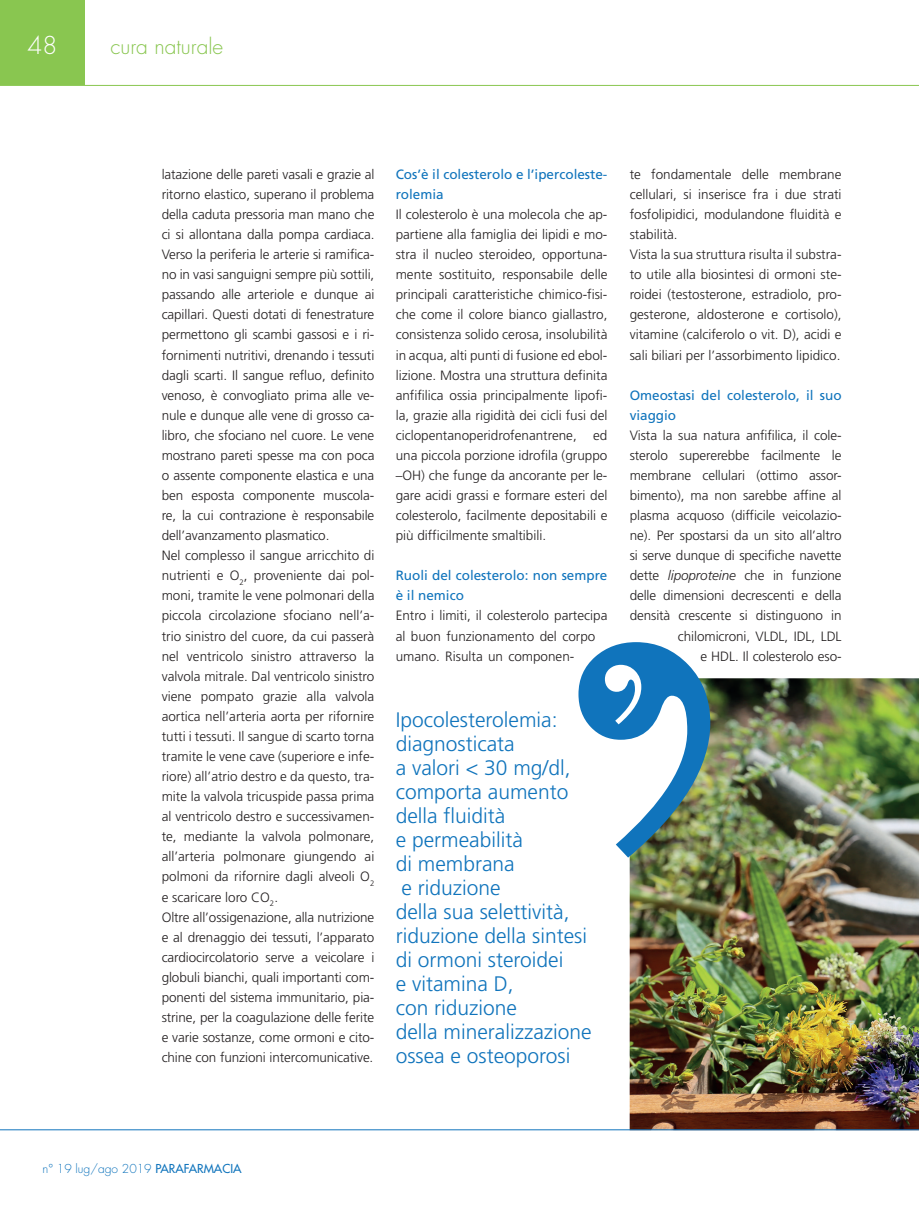
<style>
.page{position:relative;width:919px;height:1212px;background:#fff}
.page>*{position:absolute;margin:0;border:0;box-sizing:border-box;transform-origin:0 0}
.t1{font:300 24px "Futura";color:#fff}
.estrapolato{font:300 21px/24px "Frutiger";color:#1074bc}
.t2{font:300 21px "Futura";color:#89c650}
.testo{font:300 13.5px/20.1px "Frutiger";letter-spacing:-.005em;color:#231f20;text-align:justify}
.titoletto{font:13.5px/20.1px "Frutiger";color:#1074bc}
.t3{font:300 12px "Futura";color:#1074bc}
.s1{font-style:italic}
.s2{font-weight:400}
</style>
<div class="page">
<div style="left:0;top:0;width:85px;height:85px;background:#89c650"></div>
<hr style="left:0;top:85px;width:918px;height:1px;background:#89c650">
<img style="left:629px;top:678px;width:289px;height:451px">
<svg style="left:578px;top:642px;width:132px;height:215px"></svg>
<hr style="left:0;top:1129px;width:918px;height:1px;background:#1074bc">
<h1 class="t1" style="left:28px;top:31px;width:31px">48</h1>
<h2 class="t2" style="left:110px;top:34px;width:114px">cura naturale</h2>
<p class="testo" style="left:162px;top:164px;width:214px">latazione delle pareti vasali e grazie al ritorno elastico, superano il problema della caduta pressoria man mano che ci si allontana dalla pompa cardiaca.<br>Verso la periferia le arterie si ramifica&shy;no in vasi sanguigni sempre più sottili, passando alle arteriole e dunque ai capillari. Questi dotati di fenestrature permettono gli scambi gassosi e i ri&shy;fornimenti nutritivi, drenando i tessuti dagli scarti. Il sangue refluo, definito venoso, è convogliato prima alle ve&shy;nule e dunque alle vene di grosso ca&shy;libro, che sfociano nel cuore. Le vene mostrano pareti spesse ma con poca o assente componente elastica e una ben esposta componente muscola&shy;re, la cui contrazione è responsabile dell’avanzamento plasmatico.</p>
<p class="testo" style="left:162px;top:546px;width:214px">Nel complesso il sangue arricchito di nutrienti e O<sub>2</sub>, proveniente dai pol&shy;moni, tramite le vene polmonari della piccola circolazione sfociano nell’a&shy;trio sinistro del cuore, da cui passerà nel ventricolo sinistro attraverso la valvola mitrale. Dal ventricolo sinistro viene pompato grazie alla valvola aortica nell’arteria aorta per rifornire tutti i tessuti. Il sangue di scarto torna tramite le vene cave (superiore e infe&shy;riore) all’atrio destro e da questo, tra&shy;mite la valvola tricuspide passa prima al ventricolo destro e successivamen&shy;te, mediante la valvola polmonare, all’arteria polmonare giungendo ai polmoni da rifornire dagli alveoli O<sub>2 </sub>e scaricare loro CO<sub>2</sub>.</p>
<p class="testo" style="left:162px;top:907px;width:214px">Oltre all’ossigenazione, alla nutrizione e al drenaggio dei tessuti, l’apparato cardiocircolatorio serve a veicolare i globuli bianchi, quali importanti com&shy;ponenti del sistema immunitario, pia&shy;strine, per la coagulazione delle ferite e varie sostanze, come ormoni e cito&shy;chine con funzioni intercomunicative.</p>
<p class="titoletto" style="left:395px;top:164px;width:213px">Cos’è il colesterolo e l’ipercoleste&shy;rolemia</p>
<p class="testo" style="left:395px;top:204px;width:213px">Il colesterolo è una molecola che ap&shy;partiene alla famiglia dei lipidi e mo&shy;stra il nucleo steroideo, opportuna&shy;mente sostituito, responsabile delle principali caratteristiche chimico-fisi&shy;che come il colore bianco giallastro, consistenza solido cerosa, insolubilità in acqua, alti punti di fusione ed ebol&shy;lizione. Mostra una struttura definita anfifilica ossia principalmente lipofi&shy;la, grazie alla rigidità dei cicli fusi del ciclopentanoperidrofenantrene, ed una piccola porzione idrofila (gruppo –OH) che funge da ancorante per le&shy;gare acidi grassi e formare esteri del colesterolo, facilmente depositabili e più difficilmente smaltibili.</p>
<p class="titoletto" style="left:395px;top:566px;width:213px">Ruoli del colesterolo: non sempre è il nemico</p>
<p class="testo" style="left:395px;top:606px;width:213px;text-align:left">Entro i limiti, il colesterolo partecipa al buon funzionamento del corpo umano. Risulta un componen-</p>
<p class="estrapolato" style="left:395px;top:708px;width:163px">Ipocolesterolemia: diagnosticata</p>
<p class="estrapolato" style="left:395px;top:756px;width:176px;text-align:justify">a valori &lt; 30 mg/dl, comporta aumento della fluidità</p>
<p class="estrapolato" style="left:395px;top:828px;width:129px">e permeabilità</p>
<p class="estrapolato" style="left:395px;top:852px;width:121px">di membrana</p>
<p class="estrapolato" style="left:401px;top:876px;width:101px">e riduzione</p>
<p class="estrapolato" style="left:395px;top:900px;width:193px">della sua selettività, riduzione della sintesi di ormoni steroidei</p>
<p class="estrapolato" style="left:395px;top:972px;width:119px">e vitamina D,</p>
<p class="estrapolato" style="left:395px;top:996px;width:123px">con riduzione</p>
<p class="estrapolato" style="left:395px;top:1020px;width:197px">della mineralizzazione ossea e osteoporosi</p>
<p class="testo" style="left:629px;top:164px;width:213px">te fondamentale delle membrane cellulari, si inserisce fra i due strati fosfolipidici, modulandone fluidità e stabilità.</p>
<p class="testo" style="left:629px;top:245px;width:213px">Vista la sua struttura risulta il substra&shy;to utile alla biosintesi di ormoni ste&shy;roidei (testosterone, estradiolo, pro&shy;gesterone, aldosterone e cortisolo), vitamine (calciferolo o vit. D), acidi e sali biliari per l’assorbimento lipidico.</p>
<p class="titoletto" style="left:629px;top:385px;width:213px">Omeostasi del colesterolo, il suo viaggio</p>
<p class="testo" style="left:629px;top:425px;width:213px;text-align:right">Vista la sua natura anfifilica, il cole&shy;sterolo supererebbe facilmente le membrane cellulari (ottimo assor&shy;bimento), ma non sarebbe affine al plasma acquoso (difficile veicolazio&shy;ne). Per spostarsi da un sito all’altro si serve dunque di specifiche navette dette <span class="s1">lipoproteine</span> che in funzione delle dimensioni decrescenti e della densità crescente si distinguono in chilomicroni, VLDL, IDL, LDL<br>e HDL. Il colesterolo eso-</p>
<p class="t3" style="left:43px;top:1161px;width:200px">n° 19 lug/ago 2019 <span class="s2">PARAFARMACIA</span></p>
</div>
